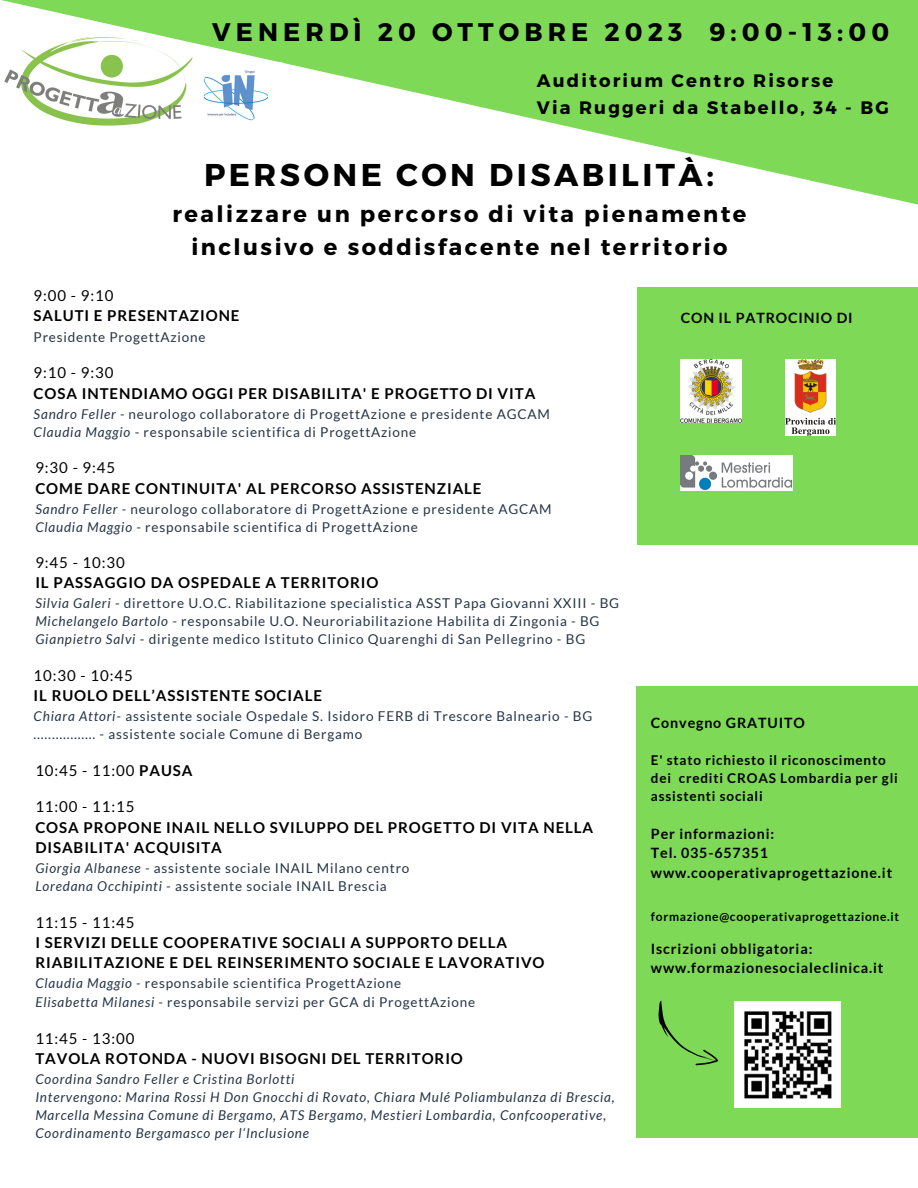
<style>
.page{position:relative;width:918px;height:1188px;background:#fff}
.page>*{position:absolute;margin:0;border:0;box-sizing:border-box;transform-origin:0 0}
.t1{font:700 31.5px "Montserrat";letter-spacing:.11em;color:#000}
.t2{font:700 25.5px "Montserrat";letter-spacing:.2em;color:#000}
.t3{font:700 22.5px "Montserrat";letter-spacing:.11em;color:#000}
.t4{font:700 18px "Montserrat";letter-spacing:.12em;color:#000}
.t5{font:700 15px/20.2px "Lato";letter-spacing:.06em;color:#000}
.t6{font:15px "Lato";letter-spacing:.06em;color:#000}
.t7{font:700 14.25px "Lato";letter-spacing:.06em;color:#000}
.t8{font:13.5px "Lato";letter-spacing:.06em;color:#263547}
.t9{font:italic 13.5px/18px "Lato";letter-spacing:.06em;color:#263547}
.t10{font:700 13.5px/18px "Lato";letter-spacing:.06em;color:#000}
.t11{font:700 12px "Lato";letter-spacing:.06em;color:#000}
.s1{font-style:italic}
.s2{font-weight:700}
</style>
<div class="page">
<div style="left:638px;top:287px;width:280px;height:258px;background:#7ed957"></div>
<div style="left:636px;top:686px;width:282px;height:452px;background:#7ed957"></div>
<svg style="left:1px;top:0;width:917px;height:205px;fill:#7ed957"></svg>
<img style="left:734px;top:1002px;width:106px;height:105px">
<svg style="left:658px;top:1000px;width:61px;height:66px"></svg>
<img style="left:193px;top:62px;width:88px;height:67px">
<img style="left:681px;top:359px;width:60px;height:63px">
<img style="left:786px;top:359px;width:49px;height:77px">
<img style="left:681px;top:456px;width:111px;height:35px">
<p class="t2" style="left:212px;top:15px;width:678px">VENERDÌ 20 OTTOBRE 2023 9:00-13:00</p>
<p class="t4" style="left:537px;top:69px;width:298px">Auditorium Centro Risorse</p>
<p class="t4" style="left:537px;top:96px;width:354px">Via Ruggeri da Stabello, 34 - BG</p>
<p class="t1" style="left:204px;top:155px;width:511px">PERSONE CON DISABILITÀ:</p>
<p class="t3" style="left:172px;top:200px;width:576px">realizzare un percorso di vita pienamente</p>
<p class="t3" style="left:191px;top:232px;width:538px">inclusivo e soddisfacente nel territorio</p>
<p class="t6" style="left:34px;top:286px;width:81px">9:00 - 9:10</p>
<p class="t5" style="left:34px;top:305px;width:207px">SALUTI E PRESENTAZIONE</p>
<p class="t8" style="left:34px;top:328px;width:174px">Presidente ProgettAzione</p>
<p class="t6" style="left:34px;top:364px;width:81px">9:10 - 9:30</p>
<p class="t5" style="left:34px;top:383px;width:503px">COSA INTENDIAMO OGGI PER DISABILITA' E PROGETTO DI VITA</p>
<p class="t8" style="left:34px;top:406px;width:518px"><span class="s1">Sandro Feller -</span> neurologo collaboratore di ProgettAzione e presidente AGCAM</p>
<p class="t8" style="left:34px;top:424px;width:384px"><span class="s1">Claudia Maggio</span> - responsabile scientifica di ProgettAzione</p>
<p class="t6" style="left:35px;top:459px;width:81px">9:30 - 9:45</p>
<p class="t5" style="left:35px;top:478px;width:448px">COME DARE CONTINUITA' AL PERCORSO ASSISTENZIALE</p>
<p class="t8" style="left:35px;top:501px;width:518px"><span class="s1">Sandro Feller -</span> neurologo collaboratore di ProgettAzione e presidente AGCAM</p>
<p class="t8" style="left:35px;top:519px;width:384px"><span class="s1">Claudia Maggio</span> - responsabile scientifica di ProgettAzione</p>
<p class="t6" style="left:35px;top:553px;width:91px">9:45 - 10:30</p>
<p class="t5" style="left:35px;top:572px;width:345px">IL PASSAGGIO DA OSPEDALE A TERRITORIO</p>
<p class="t8" style="left:35px;top:595px;width:585px"><span class="s1">Silvia Galeri</span> - direttore U.O.C. Riabilitazione specialistica ASST Papa Giovanni XXIII - BG</p>
<p class="t8" style="left:35px;top:613px;width:566px"><span class="s1">Michelangelo Bartolo</span> - responsabile U.O. Neuroriabilitazione Habilita di Zingonia - BG</p>
<p class="t8" style="left:35px;top:631px;width:552px"><span class="s1">Gianpietro Salvi</span> - dirigente medico Istituto Clinico Quarenghi di San Pellegrino - BG</p>
<p class="t6" style="left:34px;top:666px;width:101px">10:30 - 10:45</p>
<p class="t5" style="left:34px;top:685px;width:290px">IL RUOLO DELL’ASSISTENTE SOCIALE</p>
<p class="t8" style="left:34px;top:708px;width:560px"><span class="s1">Chiara Attori</span>- assistente sociale Ospedale S. Isidoro FERB di Trescore Balneario - BG</p>
<p class="t8" style="left:34px;top:726px;width:330px">................. - assistente sociale Comune di Bergamo</p>
<p class="t6" style="left:35px;top:761px;width:159px">10:45 - 11:00 <span class="s2">PAUSA</span></p>
<p class="t6" style="left:35px;top:798px;width:101px">11:00 - 11:15</p>
<p class="t5" style="left:35px;top:817px;width:559px">COSA PROPONE INAIL NELLO SVILUPPO DEL PROGETTO DI VITA NELLA<br>DISABILITA' ACQUISITA</p>
<p class="t8" style="left:35px;top:860px;width:376px"><span class="s1">Giorgia Albanese</span> - assistente sociale INAIL Milano centro</p>
<p class="t8" style="left:35px;top:878px;width:353px"><span class="s1">Loredana Occhipinti</span> - assistente sociale INAIL Brescia</p>
<p class="t6" style="left:35px;top:913px;width:101px">11:15 - 11:45</p>
<p class="t5" style="left:35px;top:932px;width:511px">I SERVIZI DELLE COOPERATIVE SOCIALI A SUPPORTO DELLA<br>RIABILITAZIONE E DEL REINSERIMENTO SOCIALE E LAVORATIVO</p>
<p class="t8" style="left:35px;top:975px;width:368px"><span class="s1">Claudia Maggio -</span> responsabile scientifica ProgettAzione</p>
<p class="t8" style="left:35px;top:993px;width:441px"><span class="s1">Elisabetta Milanesi -</span> responsabile servizi per GCA di ProgettAzione</p>
<p class="t6" style="left:35px;top:1029px;width:101px">11:45 - 13:00</p>
<p class="t5" style="left:35px;top:1048px;width:429px">TAVOLA ROTONDA - NUOVI BISOGNI DEL TERRITORIO</p>
<p class="t9" style="left:35px;top:1070px;width:261px">Coordina Sandro Feller e Cristina Borlotti</p>
<p class="t9" style="left:35px;top:1088px;width:581px">Intervengono: Marina Rossi H Don Gnocchi di Rovato, Chiara Mulé Poliambulanza di Brescia,<br>Marcella Messina Comune di Bergamo, ATS Bergamo, Mestieri Lombardia, Confcooperative,<br>Coordinamento Bergamasco per l‘Inclusione</p>
<p class="t7" style="left:681px;top:309px;width:173px">CON IL PATROCINIO DI</p>
<p class="t7" style="left:651px;top:714px;width:155px">Convegno GRATUITO</p>
<p class="t10" style="left:651px;top:751px;width:248px">E' stato richiesto il riconoscimento dei crediti CROAS Lombardia per gli assistenti sociali</p>
<p class="t7" style="left:651px;top:825px;width:125px">Per informazioni:</p>
<p class="t7" style="left:651px;top:844px;width:119px">Tel. 035-657351</p>
<p class="t7" style="left:651px;top:864px;width:243px">www.cooperativaprogettazione.it</p>
<p class="t11" style="left:651px;top:909px;width:250px">formazione@cooperativaprogettazione.it</p>
<p class="t7" style="left:651px;top:940px;width:163px">Iscrizioni obbligatoria:</p>
<p class="t7" style="left:651px;top:959px;width:234px">www.formazionesocialeclinica.it</p>
</div>
